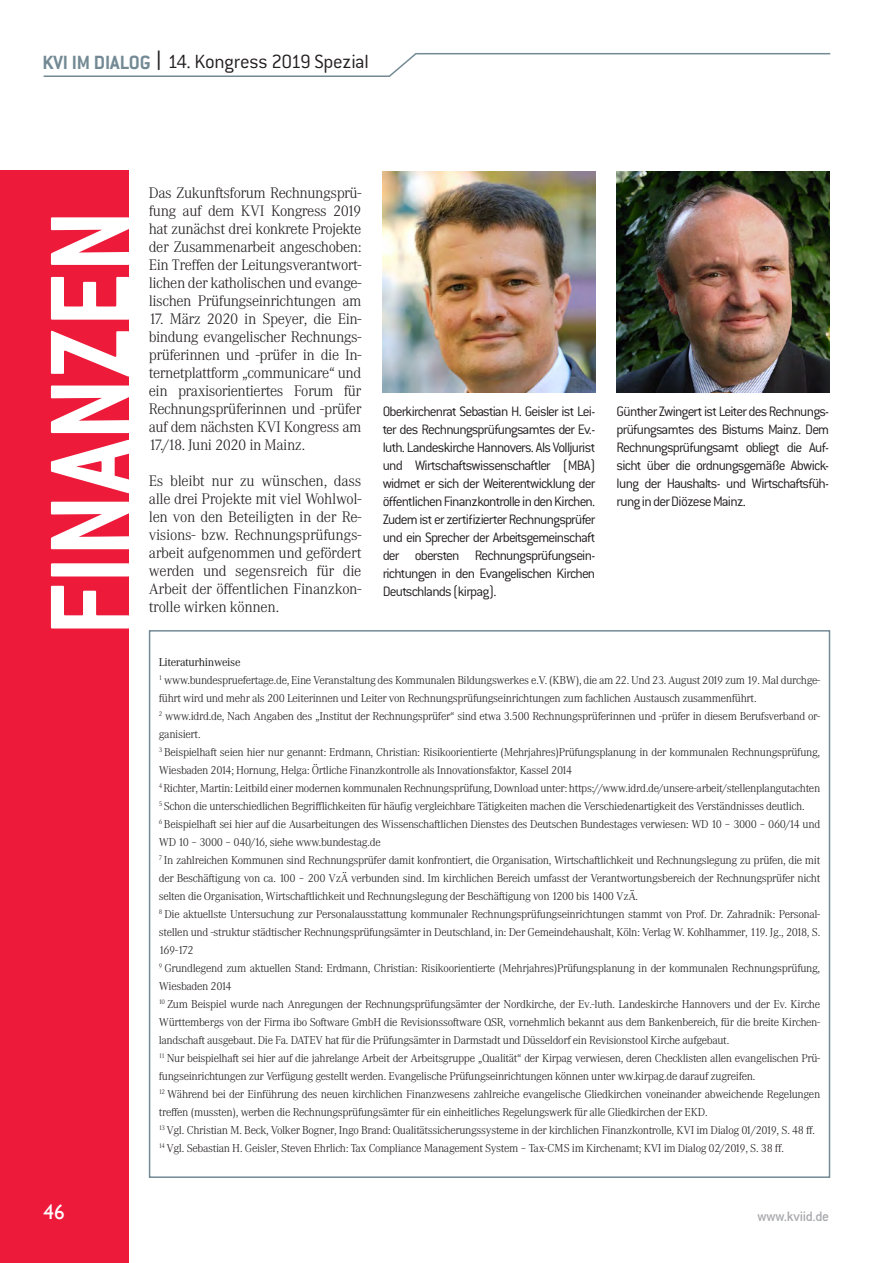
<style>
.page{position:relative;width:893px;height:1263px;background:#fff}
.page>*{position:absolute;margin:0;border:0;box-sizing:border-box;transform-origin:0 0}
.t1{font:700 124.5px "Conduit ITC";color:#fff;scale:.92 1}
.t2{font:300 21px "Conduit ITC";letter-spacing:-.015em;color:#231f20}
.t3{font:21px "Gill Sans";color:#fff}
.t4{font:300 15px/18px "Corporate ABQ";letter-spacing:-.03em;color:#231f20;text-align:justify}
.t5{font:300 15px/18px "Conduit ITC";letter-spacing:-.055em;color:#231f20;text-align:justify}
.t6{font:500 15px "Conduit ITC";letter-spacing:-.01em;color:#a8a9ad}
.t7{font:300 11.25px/18px "Corporate ABQ";letter-spacing:-.03em;color:#231f20}
.s1{font-weight:700;color:#738a95}
.s2{font-family:"Gill Sans";font-weight:400}
.s3{font-weight:400}
</style>
<div class="page">
<div style="left:0;top:170px;width:129px;height:1093px;background:#ed1a3a"></div>
<img style="left:383px;top:171px;width:212px;height:222px">
<img style="left:617px;top:171px;width:212px;height:222px">
<svg style="left:43px;top:53px;width:788px;height:24px"></svg>
<h2 class="t2" style="left:42px;top:50px;width:328px"><span class="s1">KVI IM DIALOG</span> <span class="s2">|</span> 14. Kongress 2019 Spezial</h2>
<h1 class="t1" style="left:18px;top:636px;width:465px;rotate:-90deg">FINANZEN</h1>
<p class="t4" style="left:149px;top:184px;width:214px">Das Zukunftsforum Rechnungsprü&shy;fung auf dem KVI Kongress 2019 hat zunächst drei konkrete Projekte der Zusammenarbeit angeschoben:<br>Ein Treffen der Leitungsverantwort&shy;lichen der katholischen und evange&shy;lischen Prüfungseinrichtungen am</p>
<p class="t4" style="left:149px;top:310px;width:214px">17. März 2020 in Speyer, die Ein&shy;bindung evangelischer Rechnungs&shy;prüferinnen und -prüfer in die In&shy;ternetplattform „communicare“ und ein praxisorientiertes Forum für Rechnungsprüferinnen und -prüfer auf dem nächsten KVI Kongress am 17./18. Juni 2020 in Mainz.</p>
<p class="t4" style="left:149px;top:472px;width:214px">Es bleibt nur zu wünschen, dass alle drei Projekte mit viel Wohlwol&shy;len von den Beteiligten in der Re&shy;visions- bzw. Rechnungsprüfungs&shy;arbeit aufgenommen und gefördert werden und segensreich für die Arbeit der öffentlichen Finanzkon&shy;trolle wirken können.</p>
<p class="t5" style="left:383px;top:403px;width:214px">Oberkirchenrat Sebastian H. Geisler ist Lei&shy;ter des Rechnungsprüfungsamtes der Ev.- luth. Landeskirche Hannovers. Als Volljurist und Wirtschaftswissenschaftler (MBA) widmet er sich der Weiterentwicklung der öffentlichen Finanzkontrolle in den Kirchen.<br>Zudem ist er zertifizierter Rechnungsprüfer und ein Sprecher der Arbeitsgemeinschaft der obersten Rechnungsprüfungsein&shy;richtungen in den Evangelischen Kirchen Deutschlands (kirpag).</p>
<h3 class="t5" style="left:617px;top:403px;width:214px">Günther Zwingert ist Leiter des Rechnungs&shy;prüfungsamtes des Bistums Mainz. Dem Rechnungsprüfungsamt obliegt die Auf&shy;sicht über die ordnungsgemäße Abwick&shy;lung der Haushalts- und Wirtschaftsfüh&shy;rung in der Diözese Mainz.</h3>
<p class="t7" style="left:159px;top:653px;width:663px"><span class="s3">Literaturhinweise<br></span><sup>1</sup> www.bundespruefertage.de, Eine Veranstaltung des Kommunalen Bildungswerkes e.V. (KBW), die am 22. Und 23. August 2019 zum 19. Mal durchge&shy;führt wird und mehr als 200 Leiterinnen und Leiter von Rechnungsprüfungseinrichtungen zum fachlichen Austausch zusammenführt.<br><sup>2</sup> www.idrd.de, Nach Angaben des „Institut der Rechnungsprüfer“ sind etwa 3.500 Rechnungsprüferinnen und -prüfer in diesem Berufsverband or&shy;ganisiert.<br><sup>3</sup> Beispielhaft seien hier nur genannt: Erdmann, Christian: Risikoorientierte (Mehrjahres)Prüfungsplanung in der kommunalen Rechnungsprüfung, Wiesbaden 2014; Hornung, Helga: Örtliche Finanzkontrolle als Innovationsfaktor, Kassel 2014<br><sup>4</sup> Richter, Martin: Leitbild einer modernen kommunalen Rechnungsprüfung, Download unter: https://www.idrd.de/unsere-arbeit/stellenplangutachten <sup>5</sup> Schon die unterschiedlichen Begrifflichkeiten für häufig vergleichbare Tätigkeiten machen die Verschiedenartigkeit des Verständnisses deutlich.<br><sup>6</sup> Beispielhaft sei hier auf die Ausarbeitungen des Wissenschaftlichen Dienstes des Deutschen Bundestages verwiesen: WD 10 – 3000 – 060/14 und WD 10 – 3000 – 040/16, siehe www.bundestag.de<br><sup>7</sup> In zahlreichen Kommunen sind Rechnungsprüfer damit konfrontiert, die Organisation, Wirtschaftlichkeit und Rechnungslegung zu prüfen, die mit der Beschäftigung von ca. 100 – 200 VzÄ verbunden sind. Im kirchlichen Bereich umfasst der Verantwortungsbereich der Rechnungsprüfer nicht selten die Organisation, Wirtschaftlichkeit und Rechnungslegung der Beschäftigung von 1200 bis 1400 VzÄ.<br><sup>8</sup> Die aktuellste Untersuchung zur Personalausstattung kommunaler Rechnungsprüfungseinrichtungen stammt von Prof. Dr. Zahradnik: Personal&shy;stellen und -struktur städtischer Rechnungsprüfungsämter in Deutschland, in: Der Gemeindehaushalt, Köln: Verlag W. Kohlhammer, 119. Jg., 2018, S.<br>169-172<br><sup>9</sup> Grundlegend zum aktuellen Stand: Erdmann, Christian: Risikoorientierte (Mehrjahres)Prüfungsplanung in der kommunalen Rechnungsprüfung, Wiesbaden 2014<br><sup>10</sup> Zum Beispiel wurde nach Anregungen der Rechnungsprüfungsämter der Nordkirche, der Ev.-luth. Landeskirche Hannovers und der Ev. Kirche Württembergs von der Firma ibo Software GmbH die Revisionssoftware QSR, vornehmlich bekannt aus dem Bankenbereich, für die breite Kirchen&shy;landschaft ausgebaut. Die Fa. DATEV hat für die Prüfungsämter in Darmstadt und Düsseldorf ein Revisionstool Kirche aufgebaut.<br><sup>11</sup> Nur beispielhaft sei hier auf die jahrelange Arbeit der Arbeitsgruppe „Qualität“ der Kirpag verwiesen, deren Checklisten allen evangelischen Prü&shy;fungseinrichtungen zur Verfügung gestellt werden. Evangelische Prüfungseinrichtungen können unter ww.kirpag.de darauf zugreifen.<br><sup>12</sup> Während bei der Einführung des neuen kirchlichen Finanzwesens zahlreiche evangelische Gliedkirchen voneinander abweichende Regelungen treffen (mussten), werben die Rechnungsprüfungsämter für ein einheitliches Regelungswerk für alle Gliedkirchen der EKD.<br><sup>13</sup> Vgl. Christian M. Beck, Volker Bogner, Ingo Brand: Qualitätssicherungssysteme in der kirchlichen Finanzkontrolle, KVI im Dialog 01/2019, S. 48 ff.<br><sup>14</sup> Vgl. Sebastian H. Geisler, Steven Ehrlich: Tax Compliance Management System – Tax-CMS im Kirchenamt; KVI im Dialog 02/2019, S. 38 ff.</p>
<h2 class="t3" style="left:44px;top:1200px;width:22px">46</h2>
<h3 class="t6" style="left:757px;top:1207px;width:73px">www.kviid.de</h3>
</div>
